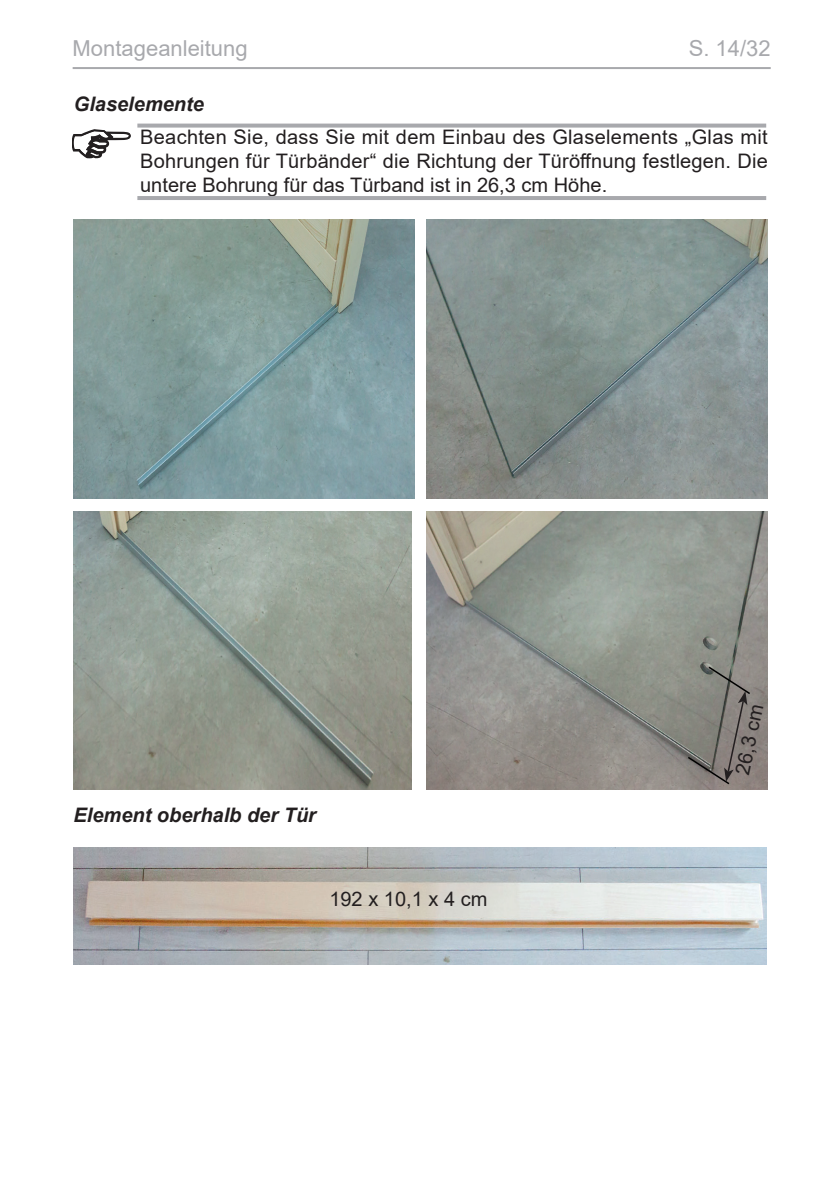
<style>
.page{position:relative;width:840px;height:1191px;background:#fff}
.page>*{position:absolute;margin:0;border:0;box-sizing:border-box;transform-origin:0 0}
.t1{font:22px "Arial";color:#a8a9ad}
.t2{font:20px/24px "Arial";color:#231f20;text-align:justify}
.t3{font:italic 700 20px "Arial";color:#231f20}
</style>
<div class="page">
<hr style="left:73px;top:67px;width:697px;height:2px;background:#a8a9ad">
<img style="left:73px;top:219px;width:341px;height:279px">
<img style="left:426px;top:219px;width:340px;height:279px">
<img style="left:73px;top:511px;width:338px;height:279px">
<img style="left:426px;top:511px;width:340px;height:279px">
<svg style="left:685px;top:665px;width:66px;height:120px;background:#817d78"></svg>
<svg style="left:137px;top:124px;width:628px;height:4px;background:#b0b1b5"></svg>
<hr style="left:137px;top:196px;width:628px;height:4px;background:#a8a9ad">
<svg style="left:73px;top:129px;width:58px;height:29px"></svg>
<img style="left:73px;top:847px;width:693px;height:117px">
<p class="t1" style="left:73px;top:33px;width:176px">Montageanleitung</p>
<p class="t1" style="left:688px;top:33px;width:83px">S. 14/32</p>
<p class="t3" style="left:74px;top:91px;width:132px">Glaselemente</p>
<p class="t2" style="left:140px;top:124px;width:629px">Beachten Sie, dass Sie mit dem Einbau des Glaselements „Glas mit Bohrungen für Türbänder“ die Richtung der Türöffnung festlegen. Die untere Bohrung für das Türband ist in 26,3 cm Höhe.</p>
<p class="t3" style="left:73px;top:802px;width:244px">Element oberhalb der Tür</p>
<p class="t2" style="left:329px;top:886px;width:159px">192 x 10,1 x 4 cm</p>
<p class="t2" style="left:729px;top:771px;width:73px;rotate:-78deg">26,3 cm</p>
</div>
